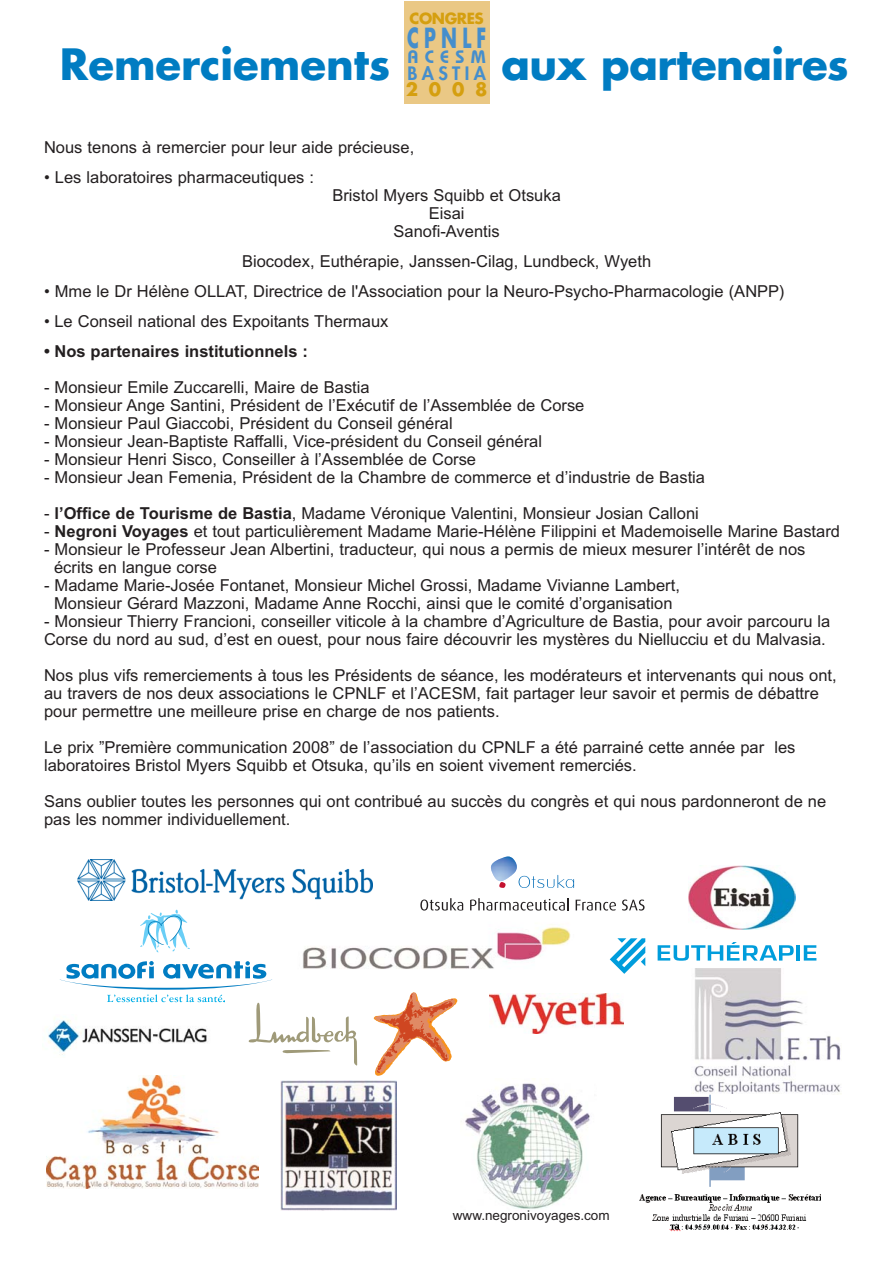
<style>
.page{position:relative;width:893px;height:1263px;background:#fff}
.page>*{position:absolute;margin:0;border:0;box-sizing:border-box;transform-origin:0 0}
.t1{font:700 42px "Futura";color:#007cc2}
.t2{font:700 27px "Futura";letter-spacing:.29em;color:#458ecc;scale:.67 1}
.t3{font:800 18px "Futura";letter-spacing:.245em;color:#458ecc}
.t4{font:600 18px "Bauhaus";letter-spacing:.35em;color:#458ecc}
.t5{font:700 18px "Futura";color:#d59f0f}
.t6{font:16.5px/18px "Arial";color:#231f20}
.t7{font:700 16.5px "Arial";color:#231f20}
.t8{font:700 15px "Futura";letter-spacing:-.03em;color:#d59f0f}
.t9{font:13.5px "Arial";color:#231f20}
.s1{font-weight:700}
</style>
<div class="page">
<div style="left:404px;top:2px;width:85px;height:102px;background:#eac885"></div>
<img style="left:77px;top:859px;width:295px;height:41px">
<svg style="left:140px;top:910px;width:50px;height:43px"></svg>
<img style="left:302px;top:924px;width:269px;height:45px">
<hr style="left:796px;top:945px;width:4px;height:16px;background:#009ddc">
<svg style="left:803px;top:945px;width:13px;height:16px"></svg>
<svg style="left:609px;top:938px;width:36px;height:36px"></svg>
<svg style="left:657px;top:942px;width:136px;height:19px"></svg>
<img style="left:48px;top:1018px;width:11px;height:31px">
<svg style="left:374px;top:992px;width:83px;height:84px"></svg>
<svg style="left:59px;top:961px;width:299px;height:105px"></svg>
<img style="left:489px;top:993px;width:134px;height:41px">
<img style="left:688px;top:865px;width:107px;height:65px">
<img style="left:465px;top:1083px;width:125px;height:126px">
<svg style="left:490px;top:856px;width:84px;height:32px"></svg>
<img style="left:491px;top:857px;width:26px;height:24px">
<svg style="left:420px;top:898px;width:43px;height:12px"></svg>
<svg style="left:470px;top:898px;width:98px;height:12px"></svg>
<svg style="left:575px;top:900px;width:41px;height:10px"></svg>
<svg style="left:622px;top:900px;width:22px;height:10px"></svg>
<img style="left:693px;top:968px;width:148px;height:126px">
<img style="left:46px;top:1075px;width:212px;height:113px">
<img style="left:281px;top:1081px;width:115px;height:129px">
<img style="left:639px;top:1094px;width:181px;height:138px">
<p class="t8" style="left:409px;top:12px;width:76px">CONGRES</p>
<h2 class="t2" style="left:407px;top:26px;width:119px">CPNLF</h2>
<p class="t4" style="left:407px;top:51px;width:80px">ACESM</p>
<p class="t3" style="left:407px;top:65px;width:80px">BASTIA</p>
<p class="t5" style="left:406px;top:81px;width:83px">2008</p>
<h1 class="t1" style="left:60px;top:46px;width:332px">Remerciements</h1>
<h1 class="t1" style="left:501px;top:46px;width:349px">aux partenaires</h1>
<p class="t6" style="left:44px;top:140px;width:372px">Nous tenons à remercier pour leur aide précieuse,</p>
<p class="t6" style="left:44px;top:170px;width:271px">• Les laboratoires pharmaceutiques :</p>
<p class="t6" style="left:332px;top:188px;width:230px;text-align:center">Bristol Myers Squibb et Otsuka<br>Eisai<br>Sanofi-Aventis</p>
<p class="t6" style="left:242px;top:254px;width:410px">Biocodex, Euthérapie, Janssen-Cilag, Lundbeck, Wyeth</p>
<p class="t6" style="left:44px;top:284px;width:742px">• Mme le Dr Hélène OLLAT, Directrice de l'Association pour la Neuro-Psycho-Pharmacologie (ANPP)</p>
<p class="t6" style="left:44px;top:314px;width:346px">• Le Conseil national des Expoitants Thermaux</p>
<p class="t7" style="left:44px;top:345px;width:265px">• Nos partenaires institutionnels :</p>
<p class="t6" style="left:44px;top:380px;width:327px">- Monsieur Emile Zuccarelli, Maire de Bastia</p>
<p class="t6" style="left:44px;top:398px;width:542px">- Monsieur Ange Santini, Président de l’Exécutif de l’Assemblée de Corse</p>
<p class="t6" style="left:44px;top:416px;width:410px">- Monsieur Paul Giaccobi, Président du Conseil général</p>
<p class="t6" style="left:44px;top:434px;width:499px">- Monsieur Jean-Baptiste Raffalli, Vice-président du Conseil général</p>
<p class="t6" style="left:44px;top:452px;width:433px">- Monsieur Henri Sisco, Conseiller à l’Assemblée de Corse</p>
<p class="t6" style="left:44px;top:470px;width:662px">- Monsieur Jean Femenia, Président de la Chambre de commerce et d’industrie de Bastia</p>
<p class="t6" style="left:44px;top:506px;width:656px">- <span class="s1">l’Office de Tourisme de Bastia</span>, Madame Véronique Valentini, Monsieur Josian Calloni</p>
<p class="t6" style="left:44px;top:524px;width:797px">- <span class="s1">Negroni Voyages</span> et tout particulièrement Madame Marie-Hélène Filippini et Mademoiselle Marine Bastard</p>
<p class="t6" style="left:54px;top:542px;width:753px;text-indent:-10px">- Monsieur le Professeur Jean Albertini, traducteur, qui nous a permis de mieux mesurer l’intérêt de nos écrits en langue corse</p>
<p class="t6" style="left:44px;top:578px;width:637px;text-align:center">- Madame Marie-Josée Fontanet, Monsieur Michel Grossi, Madame Vivianne Lambert,<br>Monsieur Gérard Mazzoni, Madame Anne Rocchi, ainsi que le comité d’organisation</p>
<p class="t6" style="left:44px;top:614px;width:787px">- Monsieur Thierry Francioni, conseiller viticole à la chambre d’Agriculture de Bastia, pour avoir parcouru la<br>Corse du nord au sud, d’est en ouest, pour nous faire découvrir les mystères du Niellucciu et du Malvasia.</p>
<p class="t6" style="left:44px;top:668px;width:794px">Nos plus vifs remerciements à tous les Présidents de séance, les modérateurs et intervenants qui nous ont, au travers de nos deux associations le CPNLF et l’ACESM, fait partager leur savoir et permis de débattre pour permettre une meilleure prise en charge de nos patients.</p>
<p class="t6" style="left:44px;top:740px;width:753px">Le prix ”Première communication 2008” de l’association du CPNLF a été parrainé cette année par les laboratoires Bristol Myers Squibb et Otsuka, qu’ils en soient vivement remerciés.</p>
<p class="t6" style="left:44px;top:794px;width:783px">Sans oublier toutes les personnes qui ont contribué au succès du congrès et qui nous pardonneront de ne pas les nommer individuellement.</p>
<p class="t9" style="left:453px;top:1211px;width:158px">www.negronivoyages.com</p>
</div>
